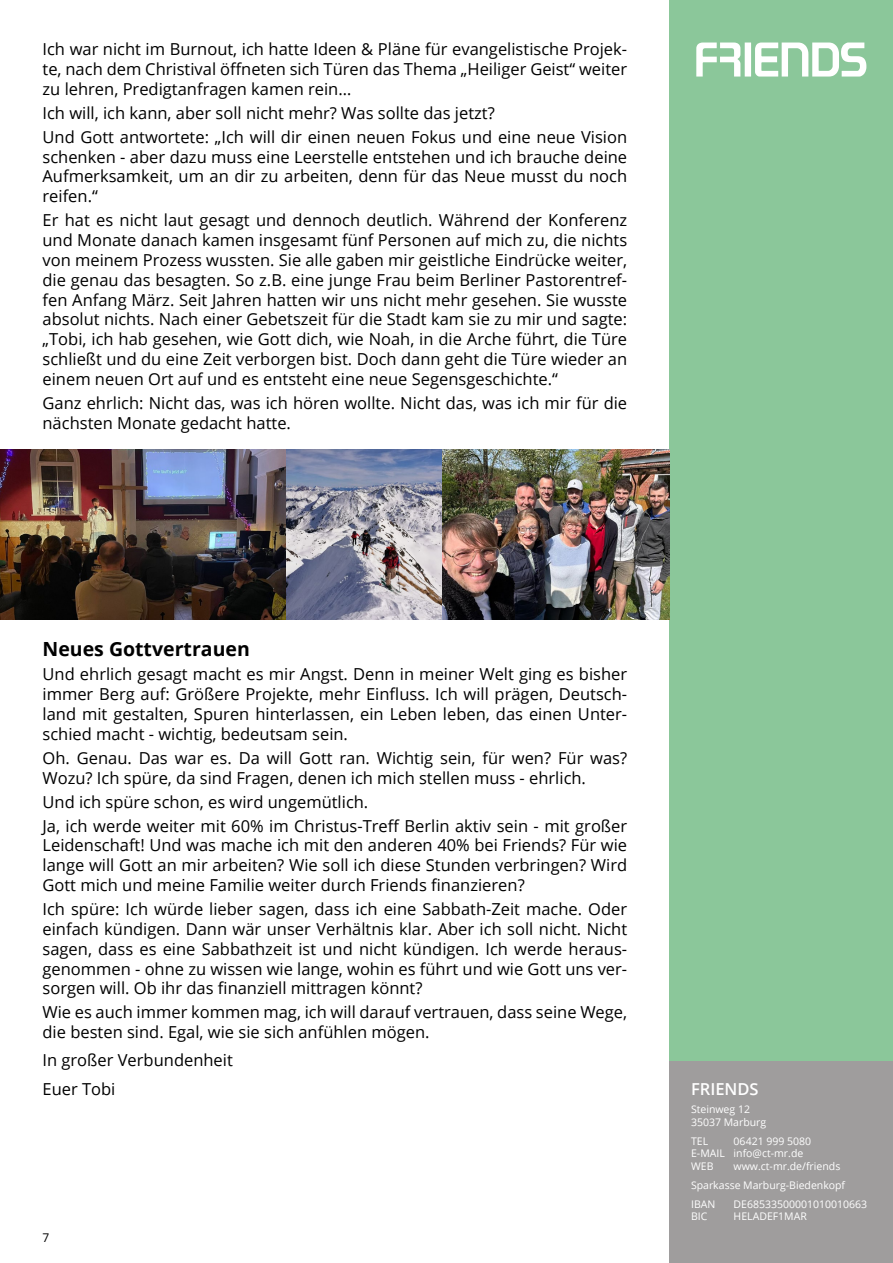
<style>
.page{position:relative;width:893px;height:1263px;background:#fff}
.page>*{position:absolute;margin:0;border:0;box-sizing:border-box;transform-origin:0 0}
.t1{font:700 19.5px "Open Sans";color:#000}
.t2{font:16.5px/19.8px "Open Sans";color:#000;text-align:justify}
.t3{font:600 16.5px "Open Sans";color:#fff}
.t4{font:12px "Open Sans";color:#000}
.t5{font:10.5px/12.6px "Open Sans";color:#fff}
</style>
<div class="page">
<div style="left:670px;top:1061px;width:223px;height:202px;background:#9f9d9d"></div>
<div style="left:670px;top:0;width:223px;height:1061px;background:#8bc79a"></div>
<div style="left:745px;top:43px;width:6px;height:34px;background:#fff"></div>
<svg style="left:755px;top:43px;width:111px;height:34px"></svg>
<svg style="left:696px;top:43px;width:44px;height:34px"></svg>
<img style="left:0;top:450px;width:287px;height:170px">
<img style="left:287px;top:450px;width:383px;height:170px">
<p class="t2" style="left:43px;top:39px;width:586px">Ich war nicht im Burnout, ich hatte Ideen &amp; Pläne für evangelistische Projek&shy;te, nach dem Christival öffneten sich Türen das Thema „Heiliger Geist“ weiter zu lehren, Predigtanfragen kamen rein…</p>
<p class="t2" style="left:43px;top:100px;width:586px;line-height:24px">Ich will, ich kann, aber soll nicht mehr? Was sollte das jetzt?<br>Und Gott antwortete: „Ich will dir einen neuen Fokus und eine neue Vision</p>
<p class="t2" style="left:43px;top:146px;width:586px">schenken - aber dazu muss eine Leerstelle entstehen und ich brauche deine Aufmerksamkeit, um an dir zu arbeiten, denn für das Neue musst du noch reifen.“</p>
<p class="t2" style="left:43px;top:210px;width:586px">Er hat es nicht laut gesagt und dennoch deutlich. Während der Konferenz und Monate danach kamen insgesamt fünf Personen auf mich zu, die nichts von meinem Prozess wussten. Sie alle gaben mir geistliche Eindrücke weiter, die genau das besagten. So z.B. eine junge Frau beim Berliner Pastorentref&shy;fen Anfang März. Seit Jahren hatten wir uns nicht mehr gesehen. Sie wusste absolut nichts. Nach einer Gebetszeit für die Stadt kam sie zu mir und sagte: „Tobi, ich hab gesehen, wie Gott dich, wie Noah, in die Arche führt, die Türe schließt und du eine Zeit verborgen bist. Doch dann geht die Türe wieder an einem neuen Ort auf und es entsteht eine neue Segensgeschichte.“</p>
<p class="t2" style="left:43px;top:392px;width:586px">Ganz ehrlich: Nicht das, was ich hören wollte. Nicht das, was ich mir für die nächsten Monate gedacht hatte.</p>
<p class="t1" style="left:43px;top:635px;width:209px">Neues Gottvertrauen</p>
<p class="t2" style="left:43px;top:664px;width:586px">Und ehrlich gesagt macht es mir Angst. Denn in meiner Welt ging es bisher immer Berg auf: Größere Projekte, mehr Einfluss. Ich will prägen, Deutsch&shy;land mit gestalten, Spuren hinterlassen, ein Leben leben, das einen Unter&shy;schied macht - wichtig, bedeutsam sein.</p>
<p class="t2" style="left:43px;top:747px;width:586px">Oh. Genau. Das war es. Da will Gott ran. Wichtig sein, für wen? Für was?<br>Wozu? Ich spüre, da sind Fragen, denen ich mich stellen muss - ehrlich.</p>
<p class="t2" style="left:43px;top:789px;width:586px;line-height:24px">Und ich spüre schon, es wird ungemütlich.<br>Ja, ich werde weiter mit 60% im Christus-Treff Berlin aktiv sein - mit großer</p>
<p class="t2" style="left:43px;top:835px;width:586px">Leidenschaft! Und was mache ich mit den anderen 40% bei Friends? Für wie lange will Gott an mir arbeiten? Wie soll ich diese Stunden verbringen? Wird Gott mich und meine Familie weiter durch Friends finanzieren?</p>
<p class="t2" style="left:43px;top:899px;width:586px">Ich spüre: Ich würde lieber sagen, dass ich eine Sabbath-Zeit mache. Oder einfach kündigen. Dann wär unser Verhältnis klar. Aber ich soll nicht. Nicht sagen, dass es eine Sabbathzeit ist und nicht kündigen. Ich werde heraus&shy;genommen - ohne zu wissen wie lange, wohin es führt und wie Gott uns ver&shy;sorgen will. Ob ihr das finanziell mittragen könnt?</p>
<p class="t2" style="left:43px;top:1002px;width:586px">Wie es auch immer kommen mag, ich will darauf vertrauen, dass seine Wege, die besten sind. Egal, wie sie sich anfühlen mögen.</p>
<p class="t2" style="left:43px;top:1046px;width:192px;line-height:28.3px">In großer Verbundenheit<br>Euer Tobi</p>
<p class="t4" style="left:43px;top:1229px;width:8px">7</p>
<p class="t3" style="left:691px;top:1077px;width:69px">FRIENDS</p>
<p class="t5" style="left:691px;top:1103px;width:77px">Steinweg 12<br>35037 Marburg</p>
<p class="t5" style="left:691px;top:1134px;width:35px">TEL<br>E-MAIL<br>WEB</p>
<p class="t5" style="left:734px;top:1134px;width:108px">06421 999 5080 info@ct-mr.de www.ct-mr.de/friends</p>
<p class="t5" style="left:691px;top:1175px;width:156px;line-height:18.8px">Sparkasse Marburg-Biedenkopf<br>IBAN</p>
<p class="t5" style="left:691px;top:1210px;width:18px">BIC</p>
<p class="t5" style="left:734px;top:1197px;width:135px">DE68533500001010010663<br>HELADEF1MAR</p>
</div>
